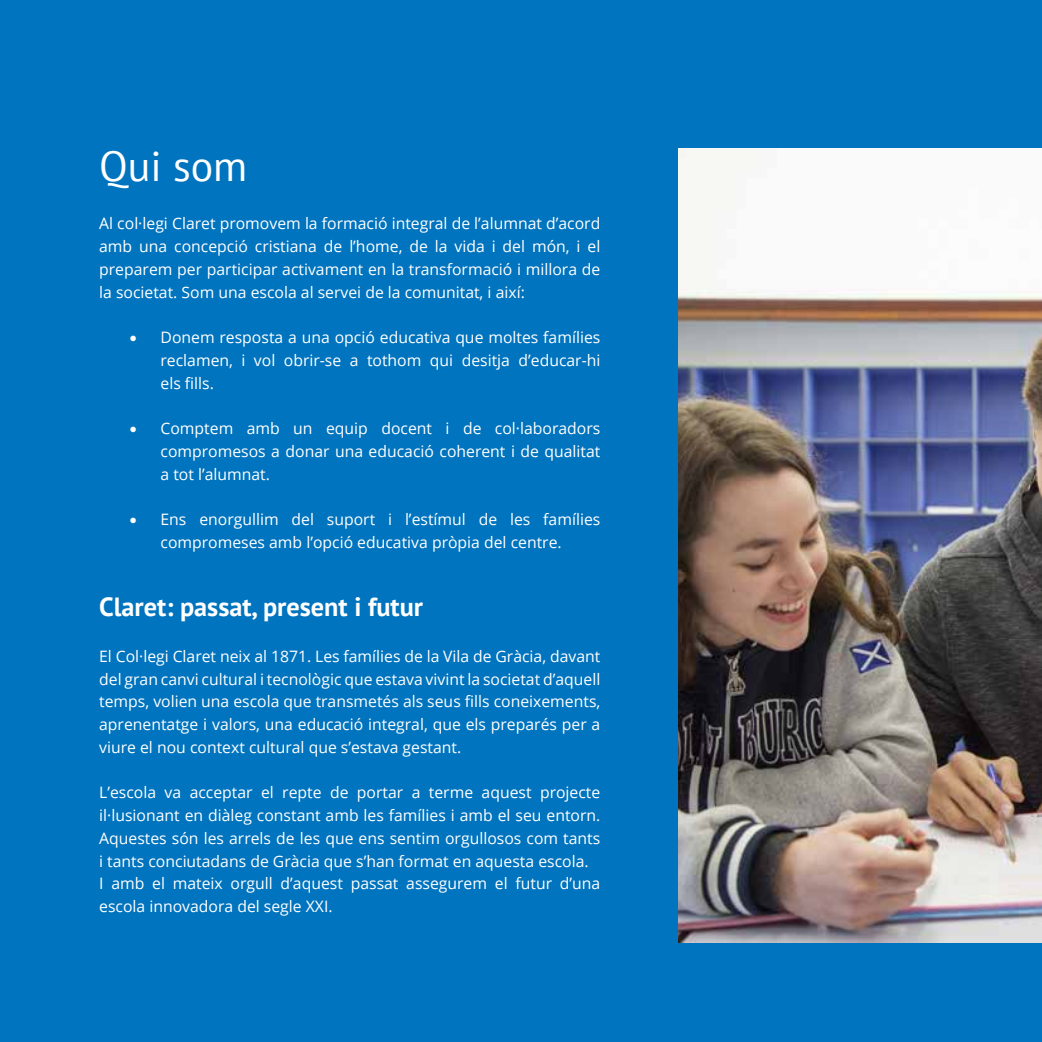
<style>
.page{position:relative;width:1042px;height:1042px;background:#0074be}
.page>*{position:absolute;margin:0;border:0;box-sizing:border-box;transform-origin:0 0}
.t1{font:42px "PT Sans";color:#fff}
.t2{font:700 26.25px "PT Sans";color:#fff}
.t3{font:15.75px/22.8px "Open Sans";color:#fff;text-align:justify}
.s1{font-family:"Minion Pro";font-size:21px}
</style>
<div class="page">
<img style="left:678px;top:149px;width:364px;height:794px">
<h1 class="t1" style="left:99px;top:139px;width:150px">Qui som</h1>
<p class="t3" style="left:99px;top:212px;width:503px">Al col·legi Claret promovem la formació integral de l’alumnat d’acord amb una concepció cristiana de l’home, de la vida i del món, i el preparem per participar activament en la transformació i millora de la societat. Som una escola al servei de la comunitat, i així:</p>
<p class="t3" style="left:160px;top:326px;width:441px;text-indent:-32px"><span class="s1">•</span> Donem resposta a una opció educativa que moltes famílies reclamen, i vol obrir-se a tothom qui desitja d’educar-hi els fills.</p>
<p class="t3" style="left:160px;top:417px;width:441px;text-indent:-32px"><span class="s1">•</span> Comptem amb un equip docent i de col·laboradors compromesos a donar una educació coherent i de qualitat a tot l’alumnat.</p>
<p class="t3" style="left:129px;top:508px;width:473px;text-align:center"><span class="s1">•</span> Ens enorgullim del suport i l’estímul de les famílies compromeses amb l’opció educativa pròpia del centre.</p>
<h2 class="t2" style="left:99px;top:590px;width:325px">Claret: passat, present i futur</h2>
<p class="t3" style="left:99px;top:644px;width:503px">El Col·legi Claret neix al 1871. Les famílies de la Vila de Gràcia, davant del gran canvi cultural i tecnològic que estava vivint la societat d’aquell temps, volien una escola que transmetés als seus fills coneixements, aprenentatge i valors, una educació integral, que els preparés per a viure el nou context cultural que s’estava gestant.</p>
<p class="t3" style="left:99px;top:781px;width:503px;text-align:left">L’escola va acceptar el repte de portar a terme aquest projecte il·lusionant en diàleg constant amb les famílies i amb el seu entorn.<br>Aquestes són les arrels de les que ens sentim orgullosos com tants i tants conciutadans de Gràcia que s’han format en aquesta escola.<br>I amb el mateix orgull d’aquest passat assegurem el futur d’una escola innovadora del segle XXI.</p>
</div>
